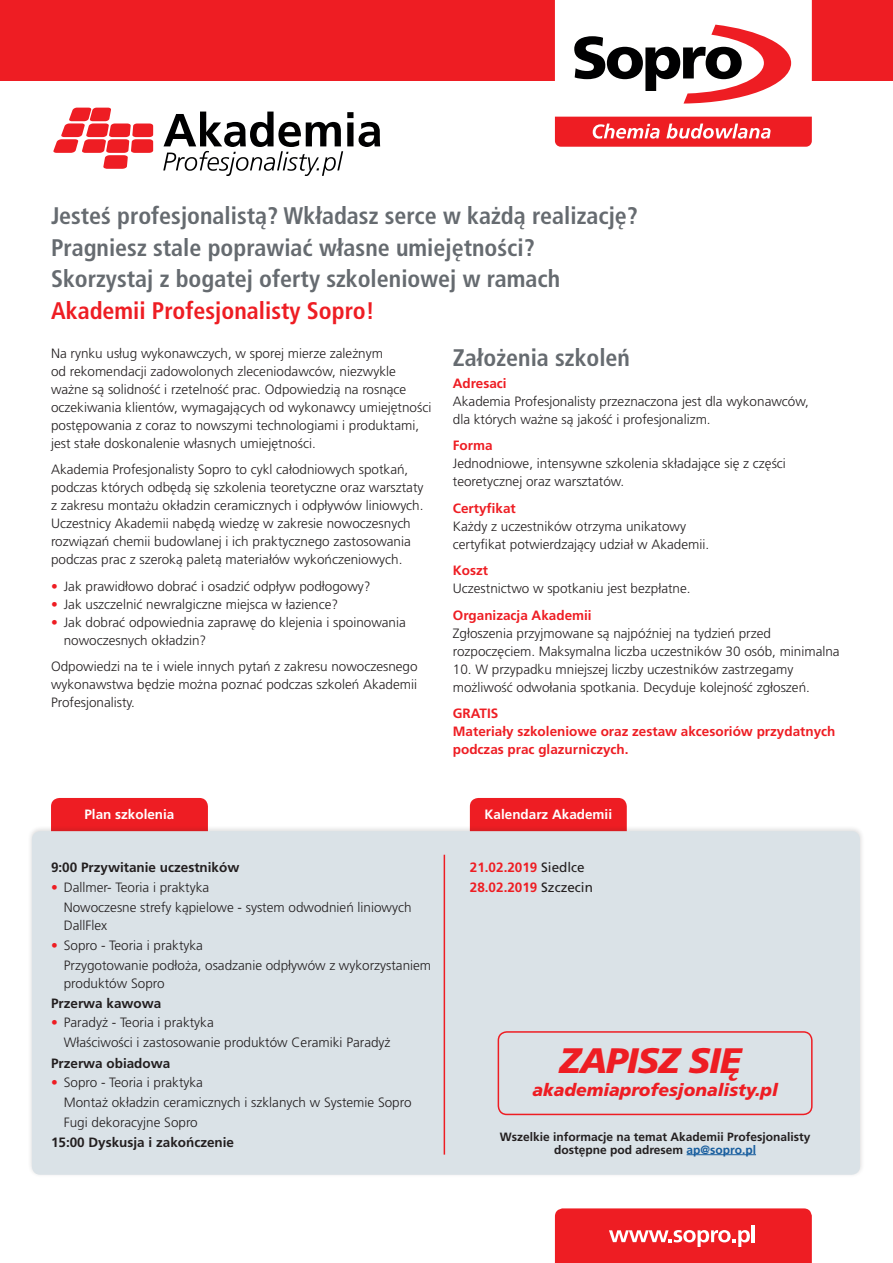
<style>
.page{position:relative;width:893px;height:1263px;background:#fff}
.page>*{position:absolute;margin:0;border:0;box-sizing:border-box;transform-origin:0 0}
.t1{font:italic 900 35.4px "Frutiger LT Com";letter-spacing:-.03em;color:#ee1d23}
.t2{font:700 condensed 24px "Frutiger LT Com";color:#666b70}
.t3{font:700 condensed 24px "Frutiger LT Com";color:#ee1d23}
.t4{font:italic 900 17.55px "Frutiger LT Com";color:#ee1d23}
.t5{font:300 13.5px/18px "Frutiger LT Com";color:#231f20}
.t6{font:700 13.5px/18px "Frutiger LT Com";color:#ee1d23}
.t7{font:700 13.5px "Frutiger LT Com";color:#231f20}
.t8{font:700 13.5px "Frutiger LT Com";color:#fff}
.t9{font:700 12px/13.5px "Frutiger LT Com";color:#231f20;text-align:center}
.s1{font-weight:700;color:#ee1d23}
.s2{font-weight:400;color:#231f20}
.s3{color:#175d9e}
</style>
<div class="page">
<div style="left:51px;top:798px;width:157px;height:113px;background:#ee1d23;border-radius:9px"></div>
<div style="left:470px;top:798px;width:157px;height:113px;background:#ee1d23;border-radius:9px"></div>
<div style="left:27px;top:825px;width:838px;height:353px;background:#231f20;opacity:.15"></div>
<div style="left:32px;top:831px;width:828px;height:344px;background:#dae2e7;border-radius:9px"></div>
<hr style="left:444px;top:855px;width:1px;height:299px;background:#ee1d23">
<svg style="left:359px;top:122px;width:21px;height:25px"></svg>
<svg style="left:163px;top:112px;width:190px;height:64px"></svg>
<svg style="left:53px;top:108px;width:100px;height:61px"></svg>
<hr style="left:687px;top:1154px;width:69px;height:1px;background:#175d9e">
<div style="left:498px;top:1031px;width:315px;height:84px;border:2px solid #ee1d23;border-radius:9px"></div>
<div style="left:0;top:0;width:893px;height:81px;background:#ee1d23"></div>
<svg style="left:555px;top:0;width:257px;height:147px"></svg>
<svg style="left:555px;top:1208px;width:257px;height:55px;background:#ef2e33"></svg>
<hr style="left:752px;top:1225px;width:3px;height:17px;background:#fff">
<p class="t2" style="left:51px;top:202px;width:589px">Jesteś profesjonalistą? Wkładasz serce w każdą realizację?</p>
<p class="t2" style="left:51px;top:233px;width:485px">Pragniesz stale poprawiać własne umiejętności?</p>
<p class="t2" style="left:51px;top:265px;width:511px">Skorzystaj z bogatej oferty szkoleniowej w ramach</p>
<p class="t3" style="left:51px;top:296px;width:325px">Akademii Profesjonalisty Sopro!</p>
<p class="t5" style="left:51px;top:344px;width:382px">Na rynku usług wykonawczych, w sporej mierze zależnym<br>od rekomendacji zadowolonych zleceniodawców, niezwykle ważne są solidność i rzetelność prac. Odpowiedzią na rosnące oczekiwania klientów, wymagających od wykonawcy umiejętności postępowania z coraz to nowszymi technologiami i produktami, jest stałe doskonalenie własnych umiejętności.</p>
<p class="t5" style="left:51px;top:461px;width:374px">Akademia Profesjonalisty Sopro to cykl całodniowych spotkań, podczas których odbędą się szkolenia teoretyczne oraz warsztaty z zakresu montażu okładzin ceramicznych i odpływów liniowych.<br>Uczestnicy Akademii nabędą wiedzę w zakresie nowoczesnych rozwiązań chemii budowlanej i ich praktycznego zastosowania podczas prac z szeroką paletą materiałów wykończeniowych.</p>
<p class="t5" style="left:51px;top:577px;width:321px"><span class="s1">•</span> Jak prawidłowo dobrać i osadzić odpływ podłogowy?</p>
<p class="t5" style="left:51px;top:595px;width:289px"><span class="s1">•</span> Jak uszczelnić newralgiczne miejsca w łazience?</p>
<p class="t5" style="left:64px;top:613px;width:344px;text-indent:-13px"><span class="s1">•</span> Jak dobrać odpowiednia zaprawę do klejenia i spoinowania nowoczesnych okładzin?</p>
<p class="t5" style="left:51px;top:658px;width:368px;text-align:justify">Odpowiedzi na te i wiele innych pytań z zakresu nowoczesnego wykonawstwa będzie można poznać podczas szkoleń Akademii Profesjonalisty.</p>
<p class="t2" style="left:453px;top:343px;width:179px">Założenia szkoleń</p>
<p class="t6" style="left:453px;top:374px;width:55px">Adresaci</p>
<p class="t5" style="left:453px;top:392px;width:358px">Akademia Profesjonalisty przeznaczona jest dla wykonawców, dla których ważne są jakość i profesjonalizm.</p>
<p class="t6" style="left:453px;top:437px;width:41px">Forma</p>
<p class="t5" style="left:453px;top:455px;width:335px">Jednodniowe, intensywne szkolenia składające się z części teoretycznej oraz warsztatów.</p>
<p class="t6" style="left:453px;top:499px;width:65px">Certyfikat</p>
<p class="t5" style="left:453px;top:517px;width:235px">Każdy z uczestników otrzyma unikatowy</p>
<p class="t5" style="left:453px;top:535px;width:258px">certyfikat potwierdzający udział w Akademii.</p>
<p class="t6" style="left:453px;top:562px;width:37px">Koszt</p>
<p class="t5" style="left:453px;top:580px;width:239px">Uczestnictwo w spotkaniu jest bezpłatne.</p>
<p class="t6" style="left:453px;top:606px;width:140px">Organizacja Akademii</p>
<p class="t5" style="left:453px;top:624px;width:388px">Zgłoszenia przyjmowane są najpóźniej na tydzień przed rozpoczęciem. Maksymalna liczba uczestników 30 osób, minimalna</p>
<p class="t5" style="left:453px;top:660px;width:359px">10. W przypadku mniejszej liczby uczestników zastrzegamy możliwość odwołania spotkania. Decyduje kolejność zgłoszeń.</p>
<p class="t6" style="left:453px;top:705px;width:47px">GRATIS</p>
<p class="t6" style="left:453px;top:723px;width:384px">Materiały szkoleniowe oraz zestaw akcesoriów przydatnych podczas prac glazurniczych.</p>
<p class="t8" style="left:84px;top:806px;width:92px">Plan szkolenia</p>
<p class="t8" style="left:485px;top:806px;width:129px">Kalendarz Akademii</p>
<p class="t7" style="left:51px;top:860px;width:190px">9:00 Przywitanie uczestników</p>
<p class="t5" style="left:51px;top:878px;width:160px"><span class="s1">•</span> Dallmer- Teoria i praktyka</p>
<p class="t5" style="left:64px;top:898px;width:349px">Nowoczesne strefy kąpielowe - system odwodnień liniowych<br>DallFlex</p>
<p class="t5" style="left:51px;top:936px;width:154px"><span class="s1">•</span> Sopro - Teoria i praktyka</p>
<p class="t5" style="left:64px;top:956px;width:369px">Przygotowanie podłoża, osadzanie odpływów z wykorzystaniem produktów Sopro</p>
<p class="t7" style="left:51px;top:995px;width:112px">Przerwa kawowa</p>
<p class="t5" style="left:51px;top:1014px;width:164px"><span class="s1">•</span> Paradyż - Teoria i praktyka</p>
<p class="t5" style="left:64px;top:1034px;width:328px">Właściwości i zastosowanie produktów Ceramiki Paradyż</p>
<p class="t7" style="left:51px;top:1055px;width:121px">Przerwa obiadowa</p>
<p class="t5" style="left:51px;top:1073px;width:154px"><span class="s1">•</span> Sopro - Teoria i praktyka</p>
<p class="t5" style="left:64px;top:1093px;width:349px">Montaż okładzin ceramicznych i szklanych w Systemie Sopro</p>
<p class="t5" style="left:64px;top:1113px;width:136px">Fugi dekoracyjne Sopro</p>
<p class="t7" style="left:51px;top:1134px;width:185px">15:00 Dyskusja i zakończenie</p>
<p class="t6" style="left:470px;top:859px;width:116px">21.02.2019 <span class="s2">Siedlce</span></p>
<p class="t6" style="left:470px;top:879px;width:125px">28.02.2019 <span class="s2">Szczecin</span></p>
<p class="t1" style="left:559px;top:1039px;width:184px">ZAPISZ SIĘ</p>
<p class="t4" style="left:532px;top:1079px;width:247px">akademiaprofesjonalisty.pl</p>
<p class="t9" style="left:500px;top:1130px;width:312px">Wszelkie informacje na temat Akademii Profesjonalisty dostępne pod adresem <span class="s3">ap@sopro.pl</span></p>
</div>
